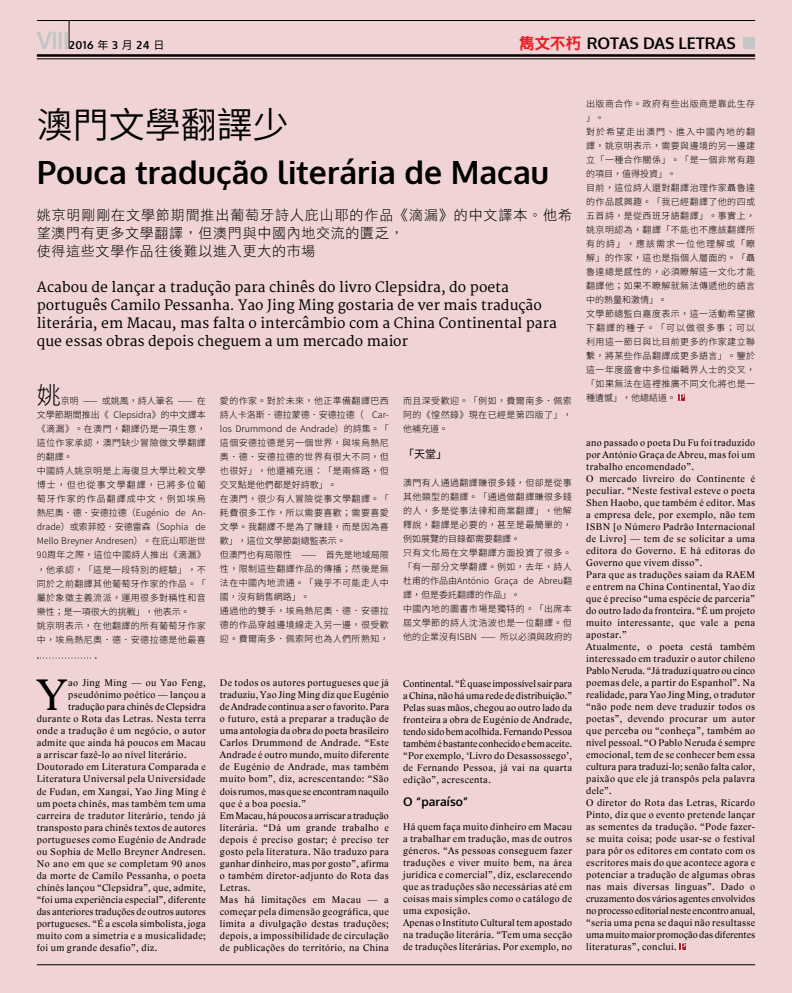
<style>
.page{position:relative;width:792px;height:993px;background:#fff}
.page>*{position:absolute;margin:0;border:0;box-sizing:border-box;transform-origin:0 0}
.t1{font:45.4px "Lido STFCE";color:#000}
.t2{font:600 36px "Noto Sans CJ Ktc";color:#000}
.t3{font:700 32px "Oxygen";color:#000}
.t4{font:300 24px "Noto Sans CJ Ktc";color:#000}
.t5{font:700 16px "Oxygen";color:#000}
.t6{font:14px/18px "Merriweather";color:#000}
.t7{font:14px/18px "DF Hei HK W3";letter-spacing:.05em;color:#000}
.t8{font:700 12px "Oxygen";color:#000}
.t9{font:700 11px "Oxygen";letter-spacing:.05em;color:#000}
.t10{font:11px "Noto Sans CJ Ktc";color:#000}
.t11{font:10px/12px "Lido STFCE";letter-spacing:.04em;color:#000}
.t12{font:10px "Lido STFCE";letter-spacing:.02em;color:#000}
.t13{font:10px "Lido STFCE";letter-spacing:.01em;color:#000}
.t14{font:10px "Lido STFCE";letter-spacing:.015em;color:#000}
.t15{font:300 9px/14px "Noto Sans CJ Ktc";letter-spacing:.045em;color:#000}
.s1{font-size:24px;color:#c0c7c4}
.s2{font-family:"Noto Sans CJ Ktc";font-weight:400}
.s3{font-family:"DF Hei HK W9";font-weight:400;color:#ed1c24}
</style>
<div class="page">
<div style="left:0;top:0;width:792px;height:992px;background:#f0d4d5"></div>
<hr style="left:37px;top:54px;width:718px;height:3px;background:#000">
<hr style="left:37px;top:58px;width:718px;height:1px;background:#000">
<svg style="left:69px;top:21px;width:1px;height:28px"></svg>
<hr style="left:37px;top:964px;width:718px;height:1px;background:#000">
<div style="left:744px;top:38px;width:11px;height:11px;background:#c0c7c4"></div>
<hr style="left:37px;top:20px;width:718px;height:1px;background:#000">
<svg style="left:679px;top:943px;width:7px;height:6px"></svg>
<svg style="left:680px;top:943px;width:5px;height:6px"></svg>
<svg style="left:678px;top:394px;width:7px;height:6px"></svg>
<svg style="left:679px;top:394px;width:5px;height:6px"></svg>
<svg style="left:37px;top:657px;width:59px;height:1px"></svg>
<p class="t9" style="left:37px;top:38px;width:129px"><span class="s1">VIII</span>2016 <span class="s2">年</span> 3 <span class="s2">月</span> 24 <span class="s2">日</span></p>
<h3 class="t5" style="left:519px;top:33px;width:79px"><span class="s3">雋文不朽</span> ROTAS</h3>
<h3 class="t5" style="left:643px;top:33px;width:11px">DAS</h3>
<h3 class="t5" style="left:678px;top:33px;width:11px">LETRAS</h3>
<h2 class="t2" style="left:37px;top:105px;width:253px">澳門文學翻譯少</h2>
<h3 class="t3" style="left:37px;top:152px;width:514px">Pouca tradução literária de Macau</h3>
<h3 class="t7" style="left:37px;top:206px;width:537px">姚京明剛剛在文學節期間推出葡萄牙詩人庇山耶的作品《滴漏》的中文譯本。他希望澳門有更多文學翻譯，但澳門與中國內地交流的匱乏，<br>使得這些文學作品往後難以進入更大的市場</h3>
<p class="t6" style="left:37px;top:278px;width:521px">Acabou de lançar a tradução para chinês do livro Clepsidra, do poeta português Camilo Pessanha. Yao Jing Ming gostaria de ver mais tradução literária, em Macau, mas falta o intercâmbio com a China Continental para que essas obras depois cheguem a um mercado maior</p>
<h3 class="t4" style="left:37px;top:382px;width:25px">姚</h3>
<p class="t15" style="left:37px;top:394px;width:170px;text-indent:24px">京明 —— 或姚風，詩人筆名 —— 在文學節期間推出《 Clepsidra》的中文譯本《滴漏》。在澳門，翻譯仍是一項生意，這位作家承認，澳門缺少冒險做文學翻譯的翻譯。<br>中國詩人姚京明是上海復旦大學比較文學博士，但也從事文學翻譯，已將多位葡萄牙作家的作品翻譯成中文，例如埃烏熱尼奧．德．安德拉德（Eugénio de An&shy;drade）或索菲婭．安德雷森（Sophia de<br>Mello Breyner Andresen）。在庇山耶逝世<br>90周年之際，這位中國詩人推出《滴漏》，他承認，「這是一段特別的經驗」，不同於之前翻譯其他葡萄牙作家的作品。「屬於象徵主義流派，運用很多對稱性和音樂性；是一項很大的挑戰」，他表示。<br>姚京明表示，在他翻譯的所有葡萄牙作家中，埃烏熱尼奧．德．安德拉德是他最喜</p>
<p class="t15" style="left:220px;top:393px;width:170px">愛的作家。對於未來，他正準備翻譯巴西詩人卡洛斯．德拉蒙德．安德拉德（ Car&shy;los Drummond de Andrade）的詩集。「這個安德拉德是另一個世界，與埃烏熱尼奧．德．安德拉德的世界有很大不同，但也很好」，他還補充道：「是兩條路，但交叉點是他們都是好詩歌」。<br>在澳門，很少有人冒險從事文學翻譯。「耗費很多工作，所以需要喜歡；需要喜愛文學。我翻譯不是為了賺錢，而是因為喜歡」，這位文學節副總監表示。<br>但澳門也有局限性 —— 首先是地域局限性，限制這些翻譯作品的傳播；然後是無法在中國內地流通。「幾乎不可能走人中國，沒有銷售網路」。<br>通過他的雙手，埃烏熱尼奧．德．安德拉德的作品穿越邊境線走入另一邊，很受歡迎。費爾南多．佩索阿也為人們所熟知，</p>
<p class="t15" style="left:403px;top:393px;width:170px;text-align:justify">而且深受歡迎。「例如，費爾南多．佩索阿的《惶然錄》現在已經是第四版了」，他補充道。</p>
<p class="t10" style="left:403px;top:447px;width:45px">「天堂」</p>
<p class="t15" style="left:403px;top:475px;width:170px">澳門有人通過翻譯賺很多錢，但卻是從事其他類型的翻譯。「通過做翻譯賺很多錢的人，多是從事法律和商業翻譯」，他解釋說，翻譯是必要的，甚至是最簡單的，例如展覽的目錄都需要翻譯。<br>只有文化局在文學翻譯方面投資了很多。「有一部分文學翻譯。例如，去年，詩人杜甫的作品由António Graça de Abreu翻譯，但是委託翻譯的作品」。<br>中國內地的圖書市場是獨特的。「出席本屆文學節的詩人沈浩波也是一位翻譯。但他的企業沒有ISBN —— 所以必須與政府的</p>
<h1 class="t1" style="left:38px;top:667px;width:30px">Y</h1>
<p class="t11" style="left:68px;top:677px;width:139px">ao Jing Ming — ou Yao Feng,</p>
<p class="t11" style="left:68px;top:689px;width:139px">pseudónimo poético — lançou a</p>
<p class="t14" style="left:68px;top:700px;width:139px">tradução para chinês de Clepsidra</p>
<p class="t11" style="left:37px;top:713px;width:171px">durante o Rota das Letras. Nesta terra</p>
<p class="t11" style="left:37px;top:725px;width:171px">onde a tradução é um negócio, o autor</p>
<p class="t11" style="left:37px;top:737px;width:171px">admite que ainda há poucos em Macau</p>
<p class="t11" style="left:37px;top:749px;width:151px">a arriscar fazê-lo ao nível literário.</p>
<p class="t11" style="left:37px;top:761px;width:171px">Doutorado em Literatura Comparada e</p>
<p class="t11" style="left:37px;top:773px;width:170px">Literatura Universal pela Universidade</p>
<p class="t11" style="left:37px;top:785px;width:171px">de Fudan, em Xangai, Yao Jing Ming é</p>
<p class="t11" style="left:37px;top:797px;width:171px">um poeta chinês, mas também tem uma</p>
<p class="t11" style="left:37px;top:809px;width:171px">carreira de tradutor literário, tendo já</p>
<p class="t11" style="left:37px;top:821px;width:171px">transposto para chinês textos de autores</p>
<p class="t11" style="left:37px;top:833px;width:171px">portugueses como Eugénio de Andrade</p>
<p class="t11" style="left:37px;top:845px;width:171px">ou Sophia de Mello Breyner Andresen.</p>
<p class="t11" style="left:37px;top:857px;width:171px">No ano em que se completam 90 anos</p>
<p class="t11" style="left:37px;top:869px;width:171px">da morte de Camilo Pessanha, o poeta</p>
<p class="t11" style="left:37px;top:881px;width:171px">chinês lançou “Clepsidra”, que, admite,</p>
<p class="t12" style="left:37px;top:892px;width:171px">“foi uma experiência especial”, diferente</p>
<p class="t13" style="left:37px;top:904px;width:171px">das anteriores traduções de outros autores</p>
<p class="t12" style="left:37px;top:916px;width:170px">portugueses. “É a escola simbolista, joga</p>
<p class="t11" style="left:37px;top:929px;width:171px">muito com a simetria e a musicalidade;</p>
<p class="t11" style="left:37px;top:941px;width:122px">foi um grande desafio”, diz.</p>
<p class="t11" style="left:220px;top:677px;width:170px">De todos os autores portugueses que já traduziu, Yao Jing Ming diz que Eugénio de Andrade continua a ser o favorito. Para o futuro, está a preparar a tradução de uma antologia da obra do poeta brasileiro Carlos Drummond de Andrade. “Este Andrade é outro mundo, muito diferente de Eugénio de Andrade, mas também muito bom”, diz, acrescentando: “São dois rumos, mas que se encontram naquilo que é a boa poesia.”<br>Em Macau, há poucos a arriscar a tradução literária. “Dá um grande trabalho e depois é preciso gostar; é preciso ter gosto pela literatura. Não traduzo para ganhar dinheiro, mas por gosto”, afirma o também diretor-adjunto do Rota das Letras.<br>Mas há limitações em Macau — a começar pela dimensão geográfica, que limita a divulgação destas traduções; depois, a impossibilidade de circulação de publicações do território, na China</p>
<p class="t11" style="left:403px;top:677px;width:171px;text-align:justify">Continental. “É quase impossível sair para a China, não há uma rede de distribuição.” Pelas suas mãos, chegou ao outro lado da fronteira a obra de Eugénio de Andrade, tendo sido bem acolhida. Fernando Pessoa também é bastante conhecido e bem aceite. “Por exemplo, ‘Livro do Desassossego’, de Fernando Pessoa, já vai na quarta edição”, acrescenta.</p>
<p class="t8" style="left:403px;top:794px;width:67px">O “paraíso”</p>
<p class="t11" style="left:403px;top:820px;width:171px">Há quem faça muito dinheiro em Macau a trabalhar em tradução, mas de outros géneros. “As pessoas conseguem fazer traduções e viver muito bem, na área jurídica e comercial”, diz, esclarecendo que as traduções são necessárias até em coisas mais simples como o catálogo de uma exposição.<br>Apenas o Instituto Cultural tem apostado na tradução literária. “Tem uma secção de traduções literárias. Por exemplo, no</p>
<p class="t15" style="left:586px;top:96px;width:170px">出版商合作。政府有些出版商是靠此生存」。<br>對於希望走出澳門、進入中國內地的翻譯，姚京明表示，需要與邊境的另一邊建立「一種合作關係」。「是一個非常有趣的項目，值得投資」。<br>目前，這位詩人還對翻譯治理作家聶魯達的作品感興趣。「我已經翻譯了他的四或五首詩，是從西班牙語翻譯」。事實上，姚京明認為，翻譯「不能也不應該翻譯所有的詩」，應該需求一位他理解或「瞭解」的作家，這也是指個人層面的。「聶魯達總是感性的，必須瞭解這一文化才能翻譯他；如果不瞭解就無法傳遞他的語言中的熱量和激情」。<br>文學節總監白嘉度表示，這一活動希望撒下翻譯的種子。「可以做很多事；可以利用這一節日與比目前更多的作家建立聯繫，將某些作品翻譯成更多語言」。鑒於這一年度盛會中多位編輯界人士的交叉，「如果無法在這裡推廣不同文化將也是一種遺憾」，他總結道。</p>
<p class="t11" style="left:586px;top:436px;width:171px">ano passado o poeta Du Fu foi traduzido por António Graça de Abreu, mas foi um trabalho encomendado”.<br>O mercado livreiro do Continente é peculiar. “Neste festival esteve o poeta Shen Haobo, que também é editor. Mas a empresa dele, por exemplo, não tem ISBN [o Número Padrão Internacional de Livro] — tem de se solicitar a uma editora do Governo. E há editoras do Governo que vivem disso”.<br>Para que as traduções saiam da RAEM e entrem na China Continental, Yao diz que é preciso “uma espécie de parceria” do outro lado da fronteira. “É um projeto muito interessante, que vale a pena apostar.”<br>Atualmente, o poeta cestá também interessado em traduzir o autor chileno Pablo Neruda. “Já traduzi quatro ou cinco poemas dele, a partir do Espanhol”. Na realidade, para Yao Jing Ming, o tradutor “não pode nem deve traduzir todos os poetas”, devendo procurar um autor que perceba ou “conheça”, também ao nível pessoal. “O Pablo Neruda é sempre emocional, tem de se conhecer bem essa cultura para traduzi-lo; senão falta calor, paixão que ele já transpôs pela palavra dele”.<br>O diretor do Rota das Letras, Ricardo Pinto, diz que o evento pretende lançar as sementes da tradução. “Pode fazer&shy;se muita coisa; pode usar-se o festival para pôr os editores em contato com os escritores mais do que acontece agora e potenciar a tradução de algumas obras nas mais diversas línguas”. Dado o cruzamento dos vários agentes envolvidos no processo editorial neste encontro anual, “seria uma pena se daqui não resultasse uma muito maior promoção das diferentes literaturas”, conclui.</p>
</div>
